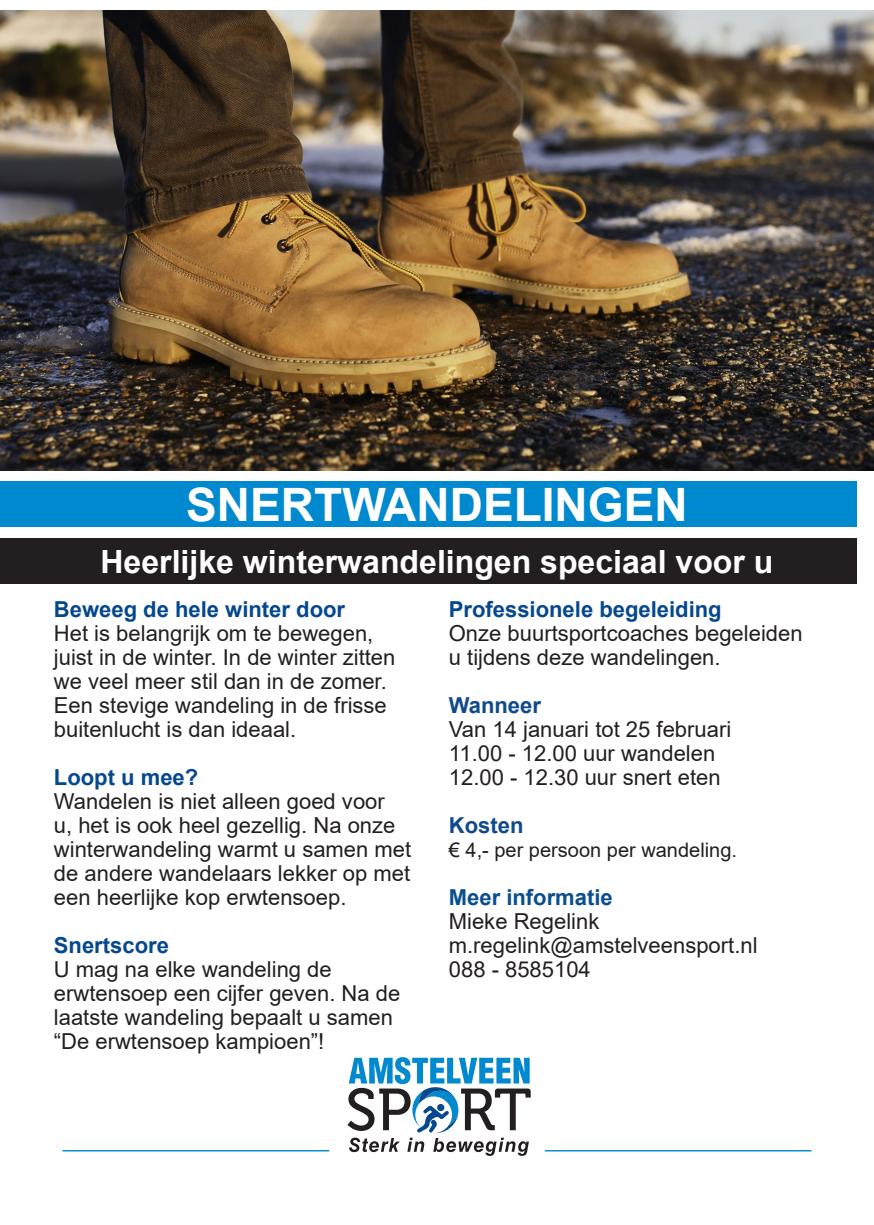
<style>
.page{position:relative;width:874px;height:1225px;background:#fff}
.page>*{position:absolute;margin:0;border:0;box-sizing:border-box;transform-origin:0 0}
.t1{font:700 46px "Arial";color:#fff}
.t2{font:700 32px "Arial";color:#fff}
.Basistekst{font:22px/24px "Arial";color:#231f20}
.Kopje_in_tekst{font:700 22px "Arial";color:#05488e}
.Kopje_in_tekst-2{font:700 22px "Arial";color:#094e91}
.Kopje_in_tekst-3{font:700 22px "Arial";color:#104a8d}
.Basisalinea_tekst{font:20px "Arial";color:#231f20}
</style>
<div class="page">
<div style="left:0;top:539px;width:856px;height:45px;background:#231f20"></div>
<div style="left:0;top:481px;width:856px;height:45px;background:#0089cf"></div>
<img style="left:0;top:10px;width:873px;height:461px">
<hr style="left:62px;top:1150px;width:267px;height:1px;background:#0089cf">
<hr style="left:544px;top:1150px;width:267px;height:1px;background:#0089cf">
<svg style="left:347px;top:1057px;width:183px;height:99px"></svg>
<p class="t1" style="left:186px;top:473px;width:502px">SNERTWANDELINGEN</p>
<p class="t2" style="left:100px;top:539px;width:674px">Heerlijke winterwandelingen speciaal voor u</p>
<p class="Kopje_in_tekst" style="left:54px;top:594px;width:292px">Beweeg de hele winter door</p>
<p class="Basistekst" style="left:54px;top:621px;width:343px">Het is belangrijk om te bewegen, juist in de winter. In de winter zitten we veel meer stil dan in de zomer.<br>Een stevige wandeling in de frisse buitenlucht is dan ideaal.</p>
<p class="Kopje_in_tekst" style="left:54px;top:762px;width:146px">Loopt u mee?</p>
<p class="Basistekst" style="left:54px;top:789px;width:358px">Wandelen is niet alleen goed voor<br>u, het is ook heel gezellig. Na onze winterwandeling warmt u samen met de andere wandelaars lekker op met een heerlijke kop erwtensoep.</p>
<p class="Kopje_in_tekst" style="left:54px;top:930px;width:116px">Snertscore</p>
<p class="Basistekst" style="left:54px;top:957px;width:348px">U mag na elke wandeling de erwtensoep een cijfer geven. Na de laatste wandeling bepaalt u samen “De erwtensoep kampioen”!</p>
<p class="Kopje_in_tekst" style="left:448px;top:594px;width:274px">Professionele begeleiding</p>
<p class="Basistekst" style="left:448px;top:621px;width:355px">Onze buurtsportcoaches begeleiden u tijdens deze wandelingen.</p>
<p class="Kopje_in_tekst-3" style="left:448px;top:690px;width:94px">Wanneer</p>
<p class="Basistekst" style="left:448px;top:717px;width:284px">Van 14 januari tot 25 februari</p>
<p class="Basistekst" style="left:448px;top:741px;width:273px">11.00 - 12.00 uur wandelen<br>12.00 - 12.30 uur snert eten</p>
<p class="Kopje_in_tekst-3" style="left:448px;top:810px;width:76px">Kosten</p>
<p class="Basisalinea_tekst" style="left:448px;top:836px;width:289px">€ 4,- per persoon per wandeling.</p>
<p class="Kopje_in_tekst-2" style="left:448px;top:882px;width:165px">Meer informatie</p>
<p class="Basistekst" style="left:448px;top:909px;width:152px">Mieke Regelink</p>
<p class="Basistekst" style="left:448px;top:933px;width:310px">m.regelink@amstelveensport.nl</p>
<p class="Basistekst" style="left:448px;top:957px;width:143px">088 - 8585104</p>
</div>
